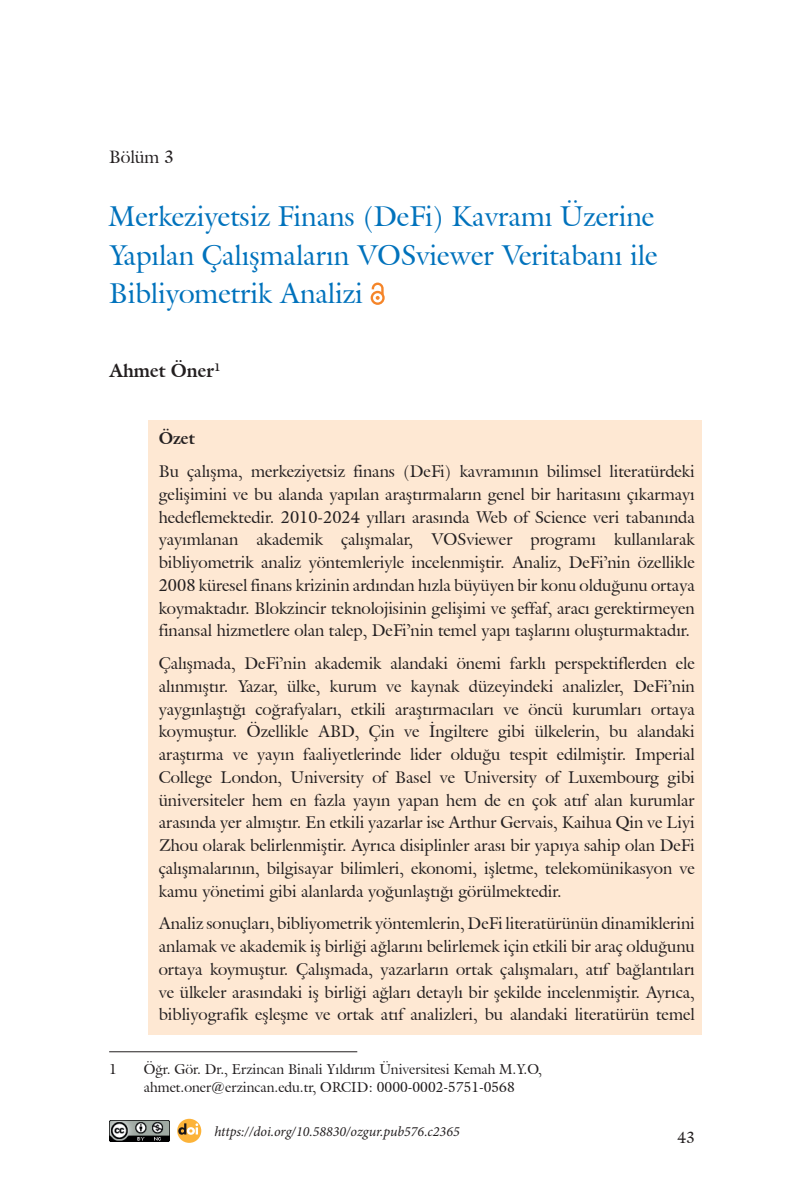
<style>
.page{position:relative;width:794px;height:1191px;background:#fff}
.page>*{position:absolute;margin:0;border:0;box-sizing:border-box;transform-origin:0 0}
.t1{font:28px/38.5px "Galliard IT Cby BT";color:#0072bc;text-align:justify}
.t2{font:700 18.38px "Galliard IT Cby BT";color:#231f20}
.t3{font:17.5px "Galliard IT Cby BT";color:#231f20}
.t4{font:16.62px/22.8px "Galliard IT Cby BT";color:#231f20;text-align:justify}
.t5{font:700 16.62px "Galliard IT Cby BT";color:#231f20}
.t6{font:15.75px "Galliard IT Cby BT";color:#231f20}
.t7{font:14px/17.5px "Galliard IT Cby BT";color:#231f20}
.t8{font:italic 14px "Minion Pro";color:#231f20}
</style>
<div class="page">
<div style="left:148px;top:420px;width:554px;height:614px;background:#fee8d3"></div>
<svg style="left:370px;top:282px;width:15px;height:23px"></svg>
<hr style="left:109px;top:1051px;width:248px;height:1px;background:#231f20">
<img style="left:109px;top:1120px;width:60px;height:21px">
<svg style="left:177px;top:1118px;width:24px;height:24px"></svg>
<svg style="left:178px;top:1123px;width:20px;height:11px"></svg>
<p class="t3" style="left:109px;top:145px;width:66px">Bölüm 3</p>
<h1 class="t1" style="left:109px;top:197px;width:550px">Merkeziyetsiz Finans (DeFi) Kavramı Üzerine Yapılan Çalışmaların VOSviewer Veritabanı ile Bibliyometrik Analizi</h1>
<p class="t2" style="left:109px;top:359px;width:113px">Ahmet Öner<sup>1</sup></p>
<p class="t5" style="left:159px;top:428px;width:38px">Özet</p>
<p class="t4" style="left:159px;top:460px;width:537px">Bu çalışma, merkeziyetsiz finans (DeFi) kavramının bilimsel literatürdeki gelişimini ve bu alanda yapılan araştırmaların genel bir haritasını çıkarmayı hedeflemektedir. 2010-2024 yılları arasında Web of Science veri tabanında yayımlanan akademik çalışmalar, VOSviewer programı kullanılarak bibliyometrik analiz yöntemleriyle incelenmiştir. Analiz, DeFi’nin özellikle 2008 küresel finans krizinin ardından hızla büyüyen bir konu olduğunu ortaya koymaktadır. Blokzincir teknolojisinin gelişimi ve şeffaf, aracı gerektirmeyen finansal hizmetlere olan talep, DeFi’nin temel yapı taşlarını oluşturmaktadır.</p>
<p class="t4" style="left:159px;top:652px;width:537px">Çalışmada, DeFi’nin akademik alandaki önemi farklı perspektiflerden ele alınmıştır. Yazar, ülke, kurum ve kaynak düzeyindeki analizler, DeFi’nin yaygınlaştığı coğrafyaları, etkili araştırmacıları ve öncü kurumları ortaya koymuştur. Özellikle ABD, Çin ve İngiltere gibi ülkelerin, bu alandaki araştırma ve yayın faaliyetlerinde lider olduğu tespit edilmiştir. Imperial College London, University of Basel ve University of Luxembourg gibi üniversiteler hem en fazla yayın yapan hem de en çok atıf alan kurumlar arasında yer almıştır. En etkili yazarlar ise Arthur Gervais, Kaihua Qin ve Liyi Zhou olarak belirlenmiştir. Ayrıca disiplinler arası bir yapıya sahip olan DeFi çalışmalarının, bilgisayar bilimleri, ekonomi, işletme, telekomünikasyon ve kamu yönetimi gibi alanlarda yoğunlaştığı görülmektedir.</p>
<p class="t4" style="left:159px;top:912px;width:537px">Analiz sonuçları, bibliyometrik yöntemlerin, DeFi literatürünün dinamiklerini anlamak ve akademik iş birliği ağlarını belirlemek için etkili bir araç olduğunu ortaya koymuştur. Çalışmada, yazarların ortak çalışmaları, atıf bağlantıları ve ülkeler arasındaki iş birliği ağları detaylı bir şekilde incelenmiştir. Ayrıca, bibliyografik eşleşme ve ortak atıf analizleri, bu alandaki literatürün temel</p>
<p class="t7" style="left:109px;top:1060px;width:9px">1</p>
<p class="t7" style="left:144px;top:1060px;width:399px">Öğr. Gör. Dr., Erzincan Binali Yıldırım Üniversitesi Kemah M.Y.O, ahmet.oner@erzincan.edu.tr, ORCID: 0000-0002-5751-0568</p>
<p class="t8" style="left:214px;top:1121px;width:247px">https://doi.org/10.58830/ozgur.pub576.c2365</p>
<p class="t6" style="left:677px;top:1127px;width:19px">43</p>
</div>
